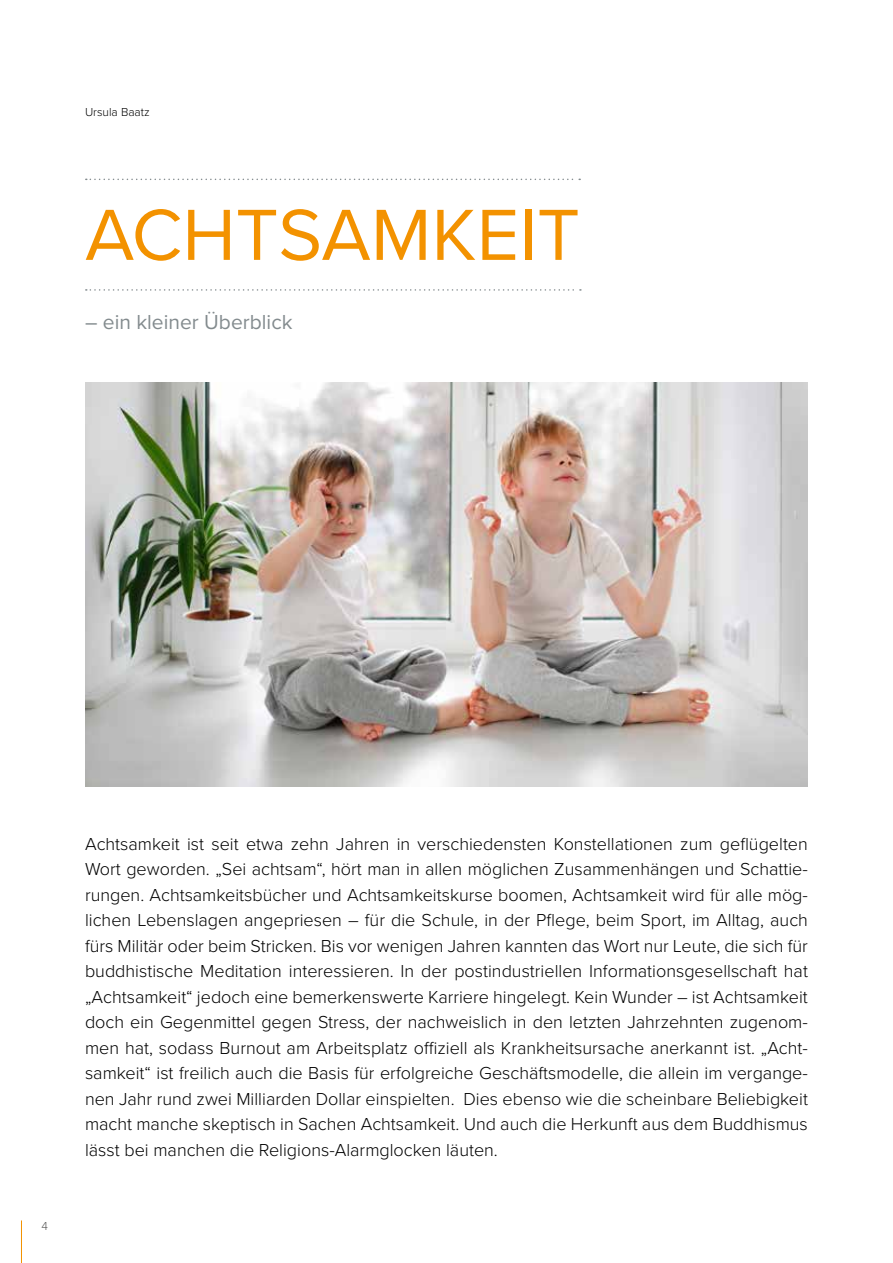
<style>
.page{position:relative;width:893px;height:1263px;background:#fff}
.page>*{position:absolute;margin:0;border:0;box-sizing:border-box;transform-origin:0 0}
.t1{font:75px "Proxima Nova";color:#f39200}
.t2{font:21px "Proxima Nova";color:#838b8e}
.t3{font:300 18px/25.5px "Proxima Nova";color:#000;text-align:justify}
.t4{font:300 12px "Proxima Nova";color:#000}
.t5{font:300 12px "Proxima Nova";color:#575756}
</style>
<div class="page">
<svg style="left:86px;top:179px;width:494px;height:1px"></svg>
<svg style="left:86px;top:289px;width:495px;height:2px"></svg>
<img style="left:85px;top:383px;width:723px;height:404px">
<hr style="left:21px;top:1220px;width:1px;height:43px;background:#f39200">
<p class="t4" style="left:85px;top:103px;width:66px">Ursula Baatz</p>
<h1 class="t1" style="left:85px;top:179px;width:496px">ACHTSAMKEIT</h1>
<p class="t2" style="left:85px;top:306px;width:209px">– ein kleiner Überblick</p>
<p class="t5" style="left:41px;top:1217px;width:8px">4</p>
<p class="t3" style="left:85px;top:830px;width:724px">Achtsamkeit ist seit etwa zehn Jahren in verschiedensten Konstellationen zum geflügelten Wort geworden. „Sei achtsam“, hört man in allen möglichen Zusammenhängen und Schattie&shy;rungen. Achtsamkeitsbücher und Achtsamkeitskurse boomen, Achtsamkeit wird für alle mög&shy;lichen Lebenslagen angepriesen – für die Schule, in der Pflege, beim Sport, im Alltag, auch fürs Militär oder beim Stricken. Bis vor wenigen Jahren kannten das Wort nur Leute, die sich für buddhistische Meditation interessieren. In der postindustriellen Informationsgesellschaft hat „Achtsamkeit“ jedoch eine bemerkenswerte Karriere hingelegt. Kein Wunder – ist Achtsamkeit doch ein Gegenmittel gegen Stress, der nachweislich in den letzten Jahrzehnten zugenom&shy;men hat, sodass Burnout am Arbeitsplatz offiziell als Krankheitsursache anerkannt ist. „Acht&shy;samkeit“ ist freilich auch die Basis für erfolgreiche Geschäftsmodelle, die allein im vergange&shy;nen Jahr rund zwei Milliarden Dollar einspielten. Dies ebenso wie die scheinbare Beliebigkeit macht manche skeptisch in Sachen Achtsamkeit. Und auch die Herkunft aus dem Buddhismus lässt bei manchen die Religions-Alarmglocken läuten.</p>
</div>
